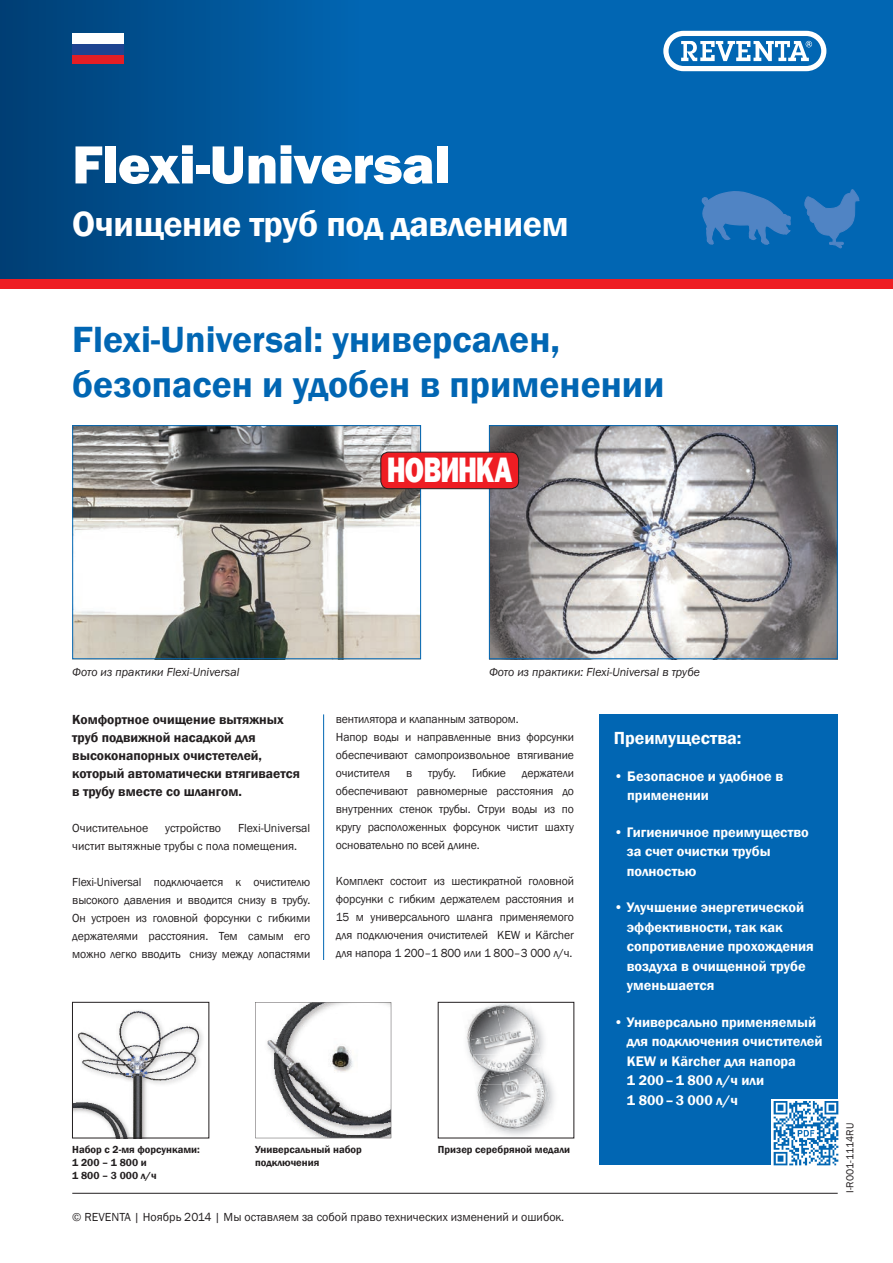
<style>
.page{position:relative;width:893px;height:1263px;background:#fff}
.page>*{position:absolute;margin:0;border:0;box-sizing:border-box;transform-origin:0 0}
.t1{font:800 55.5px "Franklin Gothic";letter-spacing:-.01em;color:#fff}
.t2{font:600 37.5px/45px "Franklin Gothic";color:#0166b3}
.t3{font:800 36.3px "Franklin Gothic";letter-spacing:-.03em;color:#fff;scale:.77 1}
.t4{font:600 36px "Franklin Gothic";letter-spacing:-.01em;color:#fff}
.t5{font:600 18px "Franklin Gothic";color:#fff}
.t6{font:600 14.25px/19.5px "Franklin Gothic";color:#fff}
.t7{font:600 13.5px/18px "Franklin Gothic";color:#231f20}
.t8{font:12px/18px "Franklin Gothic";letter-spacing:-.01em;color:#231f20;text-align:justify}
.t9{font:italic 12px "Franklin Gothic";color:#231f20}
.t10{font:600 10.5px/12.6px "Franklin Gothic";color:#231f20}
.t11{font:10.5px "Franklin Gothic";letter-spacing:-.005em;color:#231f20}
</style>
<div class="page">
<hr style="left:72px;top:1193px;width:766px;height:1px;background:#231f20">
<div style="left:0;top:279px;width:893px;height:10px;background:#ee1d23"></div>
<svg style="left:0;top:0;width:893px;height:279px;background:#005da5"></svg>
<svg style="left:663px;top:31px;width:163px;height:40px"></svg>
<div style="left:72px;top:55px;width:51px;height:9px;background:#e41e25"></div>
<div style="left:72px;top:44px;width:51px;height:11px;background:#1e4491"></div>
<div style="left:72px;top:33px;width:51px;height:11px;background:#fff"></div>
<hr style="left:323px;top:714px;width:1px;height:246px;background:#0166b3">
<img style="left:491px;top:427px;width:345px;height:230px">
<div style="left:489px;top:425px;width:349px;height:234px;border:1px solid #0166b3"></div>
<img style="left:74px;top:427px;width:345px;height:230px">
<div style="left:72px;top:425px;width:349px;height:234px;border:1px solid #0166b3"></div>
<div style="left:600px;top:714px;width:238px;height:451px;background:#0166b3"></div>
<svg style="left:701px;top:190px;width:91px;height:59px;background:#2c76bc"></svg>
<svg style="left:803px;top:189px;width:57px;height:60px;background:#2473ba"></svg>
<svg style="left:255px;top:1002px;width:136px;height:136px"></svg>
<img style="left:475px;top:1084px;width:45px;height:51px">
<img style="left:511px;top:1084px;width:43px;height:44px">
<img style="left:546px;top:1070px;width:2px;height:14px">
<img style="left:475px;top:1080px;width:33px;height:4px">
<img style="left:508px;top:1067px;width:38px;height:17px">
<img style="left:464px;top:1005px;width:31px;height:36px">
<img style="left:495px;top:1004px;width:40px;height:29px">
<img style="left:467px;top:1033px;width:34px;height:34px">
<img style="left:501px;top:1026px;width:40px;height:28px">
<img style="left:473px;top:1053px;width:67px;height:7px">
<img style="left:473px;top:1060px;width:36px;height:20px">
<img style="left:506px;top:1054px;width:36px;height:19px">
<img style="left:74px;top:1010px;width:129px;height:126px">
<div style="left:72px;top:1002px;width:137px;height:136px;border:1px solid #231f20"></div>
<img style="left:323px;top:1038px;width:36px;height:36px">
<div style="left:381px;top:452px;width:138px;height:37px;background:#ee1d23;border-radius:8px"></div>
<div style="left:380px;top:452px;width:139px;height:37px;border:1px solid #231f20;border-radius:8px"></div>
<img style="left:772px;top:1099px;width:67px;height:67px">
<h1 class="t1" style="left:72px;top:129px;width:380px">Flexi-Universal</h1>
<h3 class="t4" style="left:72px;top:202px;width:498px">Очищение труб под давлением</h3>
<h2 class="t2" style="left:72px;top:317px;width:594px">Flexi-Universal: универсален, безопасен и удобен в применении</h2>
<h3 class="t3" style="left:387px;top:447px;width:165px">НОВИНКА</h3>
<p class="t9" style="left:72px;top:664px;width:169px">Фото из практики Flexi-Universal</p>
<p class="t9" style="left:489px;top:664px;width:213px">Фото из практики: Flexi-Universal в трубе</p>
<p class="t7" style="left:72px;top:710px;width:229px">Комфортное очищение вытяжных труб подвижной насадкой для высоконапорных очистетелей, который автоматически втягивается в трубу вместе со шлангом.</p>
<p class="t8" style="left:72px;top:819px;width:78px">Очистительное</p>
<p class="t8" style="left:165px;top:819px;width:58px">устройство</p>
<p class="t8" style="left:72px;top:819px;width:240px;text-indent:166px">Flexi-Universal чистит вытяжные трубы с пола помещения.</p>
<p class="t8" style="left:72px;top:873px;width:240px">Flexi-Universal подключается к очистителю высокого давления и вводится снизу в трубу.<br>Он устроен из головной форсунки с гибкими держателями расстояния. Тем самым его можно легко вводить снизу между лопастями</p>
<p class="t8" style="left:336px;top:710px;width:240px;text-align:left">вентилятора и клапанным затвором.<br>Напор воды и направленные вниз форсунки обеспечивают самопроизвольное втягивание очистителя</p>
<p class="t8" style="left:406px;top:764px;width:8px">в</p>
<p class="t8" style="left:428px;top:764px;width:30px">трубу.</p>
<p class="t8" style="left:472px;top:764px;width:35px">Гибкие</p>
<p class="t8" style="left:336px;top:764px;width:240px;text-indent:186px">держатели обеспечивают равномерные расстояния до внутренних стенок трубы. Струи воды из по кругу расположенных форсунок чистит шахту основательно по всей длине.</p>
<p class="t8" style="left:336px;top:872px;width:240px">Комплект состоит из шестикратной головной форсунки с гибким держателем расстояния и 15 м универсального шланга применяемого для подключения очистителей KEW и Kärcher для напора 1 200–1 800 или 1 800–3 000 л/ч.</p>
<p class="t10" style="left:72px;top:1143px;width:129px">Набор с 2-мя форсунками:<br>1 200 – 1 800 и<br>1 800 – 3 000 л/ч</p>
<p class="t10" style="left:255px;top:1143px;width:108px">Универсальный набор</p>
<p class="t10" style="left:438px;top:1143px;width:134px">Призер серебряной медали</p>
<p class="t10" style="left:255px;top:1156px;width:66px">подключения</p>
<p class="t8" style="left:72px;top:1208px;width:493px">© REVENTA | Ноябрь 2014 | Мы оставляем за собой право технических изменений и ошибок.</p>
<h3 class="t5" style="left:614px;top:727px;width:129px">Преимущества:</h3>
<p class="t6" style="left:627px;top:766px;width:157px;text-indent:-13px">• Безопасное и удобное в применении</p>
<p class="t6" style="left:627px;top:822px;width:184px;text-indent:-13px">• Гигиеничное преимущество за счет очистки трубы полностью</p>
<p class="t6" style="left:627px;top:898px;width:189px;text-indent:-13px">• Улучшение энергетической эффективности, так как сопротивление прохождения воздуха в очищенной трубе уменьшается</p>
<p class="t6" style="left:627px;top:1012px;width:197px;text-indent:-13px">• Универсально применяемый для подключения очистителей<br>KEW и Kärcher для напора<br>1 200 – 1 800 л/ч или<br>1 800 – 3 000 л/ч</p>
<p class="t11" style="left:843px;top:1193px;width:72px;rotate:-90deg">I-R001-1114RU</p>
</div>
